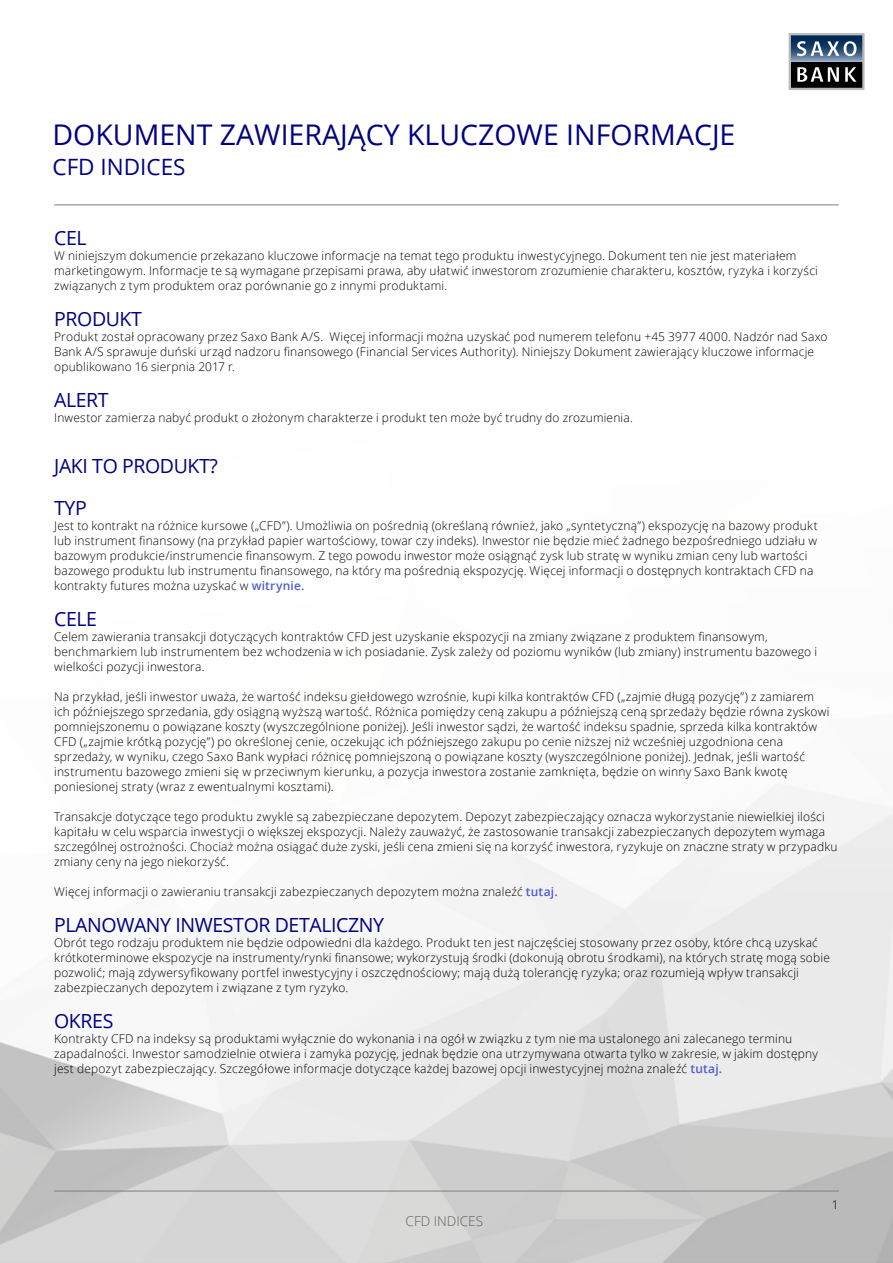
<style>
.page{position:relative;width:893px;height:1263px;background:#fff}
.page>*{position:absolute;margin:0;border:0;box-sizing:border-box;transform-origin:0 0}
.t1{font:28.5px "Open Sans";color:#000082}
.t2{font:22.5px "Open Sans";color:#000082}
.t3{font:19.5px/42px "Open Sans";letter-spacing:-.02em;color:#000082}
.t4{font:300 13.5px "Open Sans";color:#616161}
.t5{font:300 12px/15px "Open Sans";letter-spacing:.015em;color:#000}
.s1{font-weight:600;color:#4f5cd6}
</style>
<div class="page">
<hr style="left:54px;top:1191px;width:785px;height:1px;background:#808080">
<hr style="left:54px;top:204px;width:785px;height:1px;background:#808080">
<svg style="left:789px;top:33px;width:75px;height:57px;background:#525e6c"></svg>
<h1 class="t1" style="left:52px;top:115px;width:684px">DOKUMENT ZAWIERAJĄCY KLUCZOWE INFORMACJE</h1>
<h2 class="t2" style="left:52px;top:152px;width:135px">CFD INDICES</h2>
<h3 class="t3" style="left:54px;top:216px;width:34px">CEL</h3>
<p class="t5" style="left:54px;top:247px;width:765px">W niniejszym dokumencie przekazano kluczowe informacje na temat tego produktu inwestycyjnego. Dokument ten nie jest materiałem marketingowym. Informacje te są wymagane przepisami prawa, aby ułatwić inwestorom zrozumienie charakteru, kosztów, ryzyka i korzyści związanych z tym produktem oraz porównanie go z innymi produktami.</p>
<h3 class="t3" style="left:54px;top:297px;width:89px">PRODUKT</h3>
<p class="t5" style="left:54px;top:328px;width:775px">Produkt został opracowany przez Saxo Bank A/S. Więcej informacji można uzyskać pod numerem telefonu +45 3977 4000. Nadzór nad Saxo<br>Bank A/S sprawuje duński urząd nadzoru finansowego (Financial Services Authority). Niniejszy Dokument zawierający kluczowe informacje opublikowano 16 sierpnia 2017 r.</p>
<h3 class="t3" style="left:54px;top:378px;width:56px">ALERT</h3>
<p class="t5" style="left:54px;top:409px;width:580px">Inwestor zamierza nabyć produkt o złożonym charakterze i produkt ten może być trudny do zrozumienia.</p>
<h3 class="t3" style="left:54px;top:444px;width:165px">JAKI TO PRODUKT?<br>TYP</h3>
<p class="t5" style="left:54px;top:517px;width:765px">Jest to kontrakt na różnice kursowe („CFD”). Umożliwia on pośrednią (określaną również, jako „syntetyczną”) ekspozycję na bazowy produkt lub instrument finansowy (na przykład papier wartościowy, towar czy indeks). Inwestor nie będzie mieć żadnego bezpośredniego udziału w bazowym produkcie/instrumencie finansowym. Z tego powodu inwestor może osiągnąć zysk lub stratę w wyniku zmian ceny lub wartości bazowego produktu lub instrumentu finansowego, na który ma pośrednią ekspozycję. Więcej informacji o dostępnych kontraktach CFD na kontrakty futures można uzyskać w <span class="s1">witrynie.</span></p>
<h3 class="t3" style="left:54px;top:597px;width:44px">CELE</h3>
<p class="t5" style="left:54px;top:628px;width:764px">Celem zawierania transakcji dotyczących kontraktów CFD jest uzyskanie ekspozycji na zmiany związane z produktem finansowym, benchmarkiem lub instrumentem bez wchodzenia w ich posiadanie. Zysk zależy od poziomu wyników (lub zmiany) instrumentu bazowego i wielkości pozycji inwestora.</p>
<p class="t5" style="left:54px;top:688px;width:777px">Na przykład, jeśli inwestor uważa, że wartość indeksu giełdowego wzrośnie, kupi kilka kontraktów CFD („zajmie długą pozycję”) z zamiarem ich późniejszego sprzedania, gdy osiągną wyższą wartość. Różnica pomiędzy ceną zakupu a późniejszą ceną sprzedaży będzie równa zyskowi pomniejszonemu o powiązane koszty (wyszczególnione poniżej). Jeśli inwestor sądzi, że wartość indeksu spadnie, sprzeda kilka kontraktów CFD („zajmie krótką pozycję”) po określonej cenie, oczekując ich późniejszego zakupu po cenie niższej niż wcześniej uzgodniona cena sprzedaży, w wyniku, czego Saxo Bank wypłaci różnicę pomniejszoną o powiązane koszty (wyszczególnione poniżej). Jednak, jeśli wartość instrumentu bazowego zmieni się w przeciwnym kierunku, a pozycja inwestora zostanie zamknięta, będzie on winny Saxo Bank kwotę poniesionej straty (wraz z ewentualnymi kosztami).</p>
<p class="t5" style="left:54px;top:808px;width:785px">Transakcje dotyczące tego produktu zwykle są zabezpieczane depozytem. Depozyt zabezpieczający oznacza wykorzystanie niewielkiej ilości kapitału w celu wsparcia inwestycji o większej ekspozycji. Należy zauważyć, że zastosowanie transakcji zabezpieczanych depozytem wymaga szczególnej ostrożności. Chociaż można osiągać duże zyski, jeśli cena zmieni się na korzyść inwestora, ryzykuje on znaczne straty w przypadku zmiany ceny na jego niekorzyść.</p>
<p class="t5" style="left:54px;top:883px;width:505px">Więcej informacji o zawieraniu transakcji zabezpieczanych depozytem można znaleźć <span class="s1">tutaj.</span></p>
<h3 class="t3" style="left:54px;top:903px;width:331px">PLANOWANY INWESTOR DETALICZNY</h3>
<p class="t5" style="left:54px;top:934px;width:777px">Obrót tego rodzaju produktem nie będzie odpowiedni dla każdego. Produkt ten jest najczęściej stosowany przez osoby, które chcą uzyskać krótkoterminowe ekspozycje na instrumenty/rynki finansowe; wykorzystują środki (dokonują obrotu środkami), na których stratę mogą sobie pozwolić; mają zdywersyfikowany portfel inwestycyjny i oszczędnościowy; mają dużą tolerancję ryzyka; oraz rozumieją wpływ transakcji zabezpieczanych depozytem i związane z tym ryzyko.</p>
<h3 class="t3" style="left:54px;top:999px;width:61px">OKRES</h3>
<p class="t5" style="left:54px;top:1030px;width:765px">Kontrakty CFD na indeksy są produktami wyłącznie do wykonania i na ogół w związku z tym nie ma ustalonego ani zalecanego terminu zapadalności. Inwestor samodzielnie otwiera i zamyka pozycję, jednak będzie ona utrzymywana otwarta tylko w zakresie, w jakim dostępny jest depozyt zabezpieczający. Szczegółowe informacje dotyczące każdej bazowej opcji inwestycyjnej można znaleźć <span class="s1">tutaj.</span></p>
<p class="t4" style="left:406px;top:1211px;width:79px">CFD INDICES</p>
<p class="t5" style="left:832px;top:1197px;width:8px">1</p>
</div>
